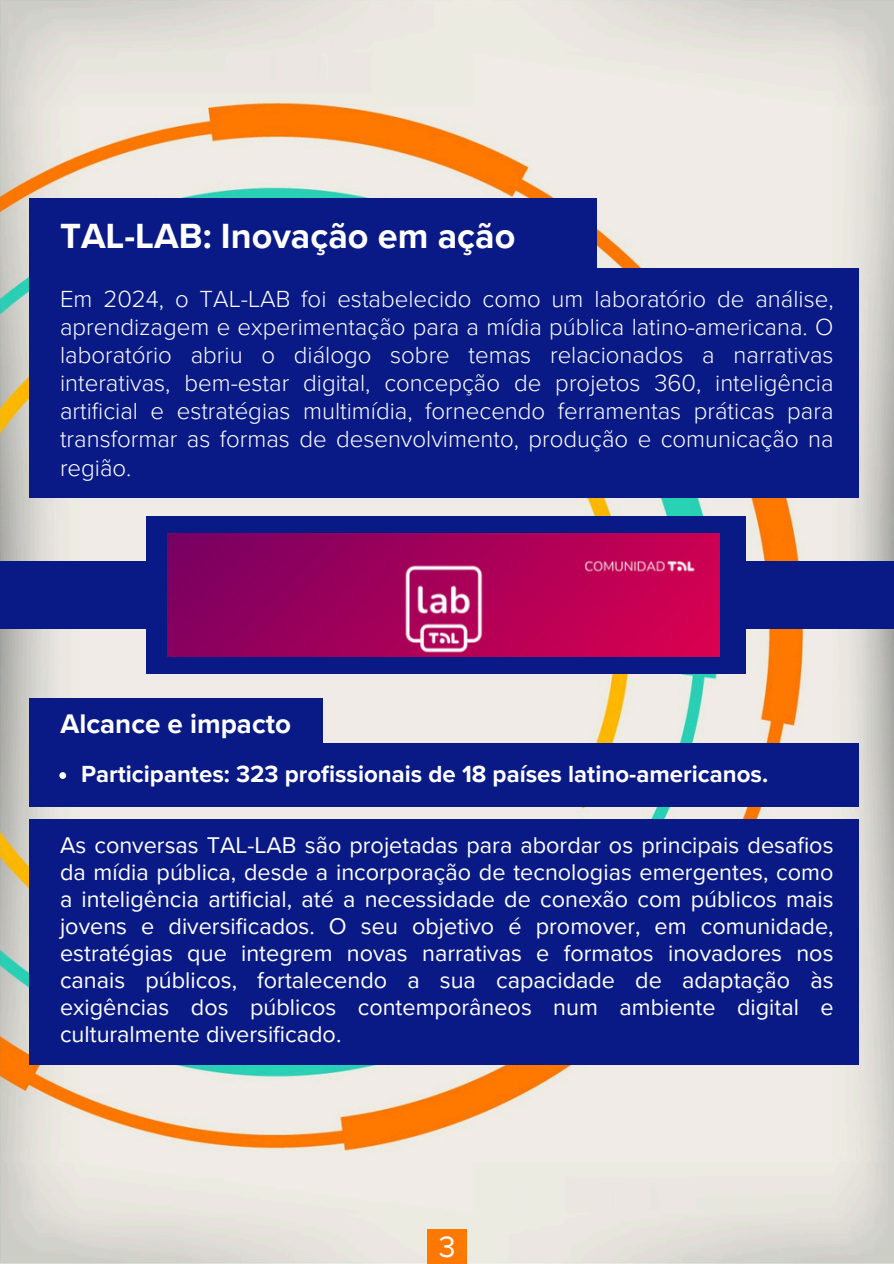
<style>
.page{position:relative;width:894px;height:1264px;background:#fff}
.page>*{position:absolute;margin:0;border:0;box-sizing:border-box;transform-origin:0 0}
.t1{font:700 36px "Proxima Nova";color:#fff}
.t2{font:30.15px "Proxima Nova";color:#fff}
.t3{font:700 27.75px "Proxima Nova";color:#fff}
.t4{font:300 24px/28.2px "Proxima Nova";color:#fff;text-align:justify}
.t5{font:700 24px "Proxima Nova";color:#fff}
.t6{font:23.4px/27px "Proxima Nova";color:#fff;text-align:justify}
</style>
<div class="page">
<img style="left:0;top:0;width:893px;height:1263px">
<div style="left:427px;top:1228px;width:39px;height:35px;background:#ff7900"></div>
<div style="left:29px;top:198px;width:568px;height:88px;background:#091a87"></div>
<div style="left:29px;top:698px;width:293px;height:55px;background:#091a87"></div>
<div style="left:146px;top:516px;width:599px;height:158px;background:#091a87"></div>
<div style="left:0;top:561px;width:893px;height:68px;background:#091a87"></div>
<div style="left:29px;top:268px;width:829px;height:230px;background:#091a87"></div>
<div style="left:29px;top:743px;width:829px;height:63px;background:#091a87"></div>
<div style="left:29px;top:819px;width:829px;height:246px;background:#091a87"></div>
<img style="left:168px;top:534px;width:551px;height:122px">
<svg style="left:59px;top:772px;width:7px;height:7px"></svg>
<h2 class="t1" style="left:60px;top:214px;width:457px">TAL-LAB: Inovação em ação</h2>
<p class="t4" style="left:60px;top:285px;width:774px">Em 2024, o TAL-LAB foi estabelecido como um laboratório de análise, aprendizagem e experimentação para a mídia pública latino-americana. O laboratório abriu o diálogo sobre temas relacionados a narrativas interativas, bem-estar digital, concepção de projetos 360, inteligência artificial e estratégias multimídia, fornecendo ferramentas práticas para transformar as formas de desenvolvimento, produção e comunicação na região.</p>
<p class="t3" style="left:60px;top:707px;width:232px">Alcance e impacto</p>
<h1 class="t5" style="left:81px;top:760px;width:688px">Participantes: 323 profissionais de 18 países latino-americanos.</h1>
<p class="t6" style="left:60px;top:832px;width:774px">As conversas TAL-LAB são projetadas para abordar os principais desafios da mídia pública, desde a incorporação de tecnologias emergentes, como a inteligência artificial, até a necessidade de conexão com públicos mais jovens e diversificados. O seu objetivo é promover, em comunidade, estratégias que integrem novas narrativas e formatos inovadores nos canais públicos, fortalecendo a sua capacidade de adaptação às exigências dos públicos contemporâneos num ambiente digital e culturalmente diversificado.</p>
<p class="t2" style="left:438px;top:1229px;width:18px">3</p>
</div>
